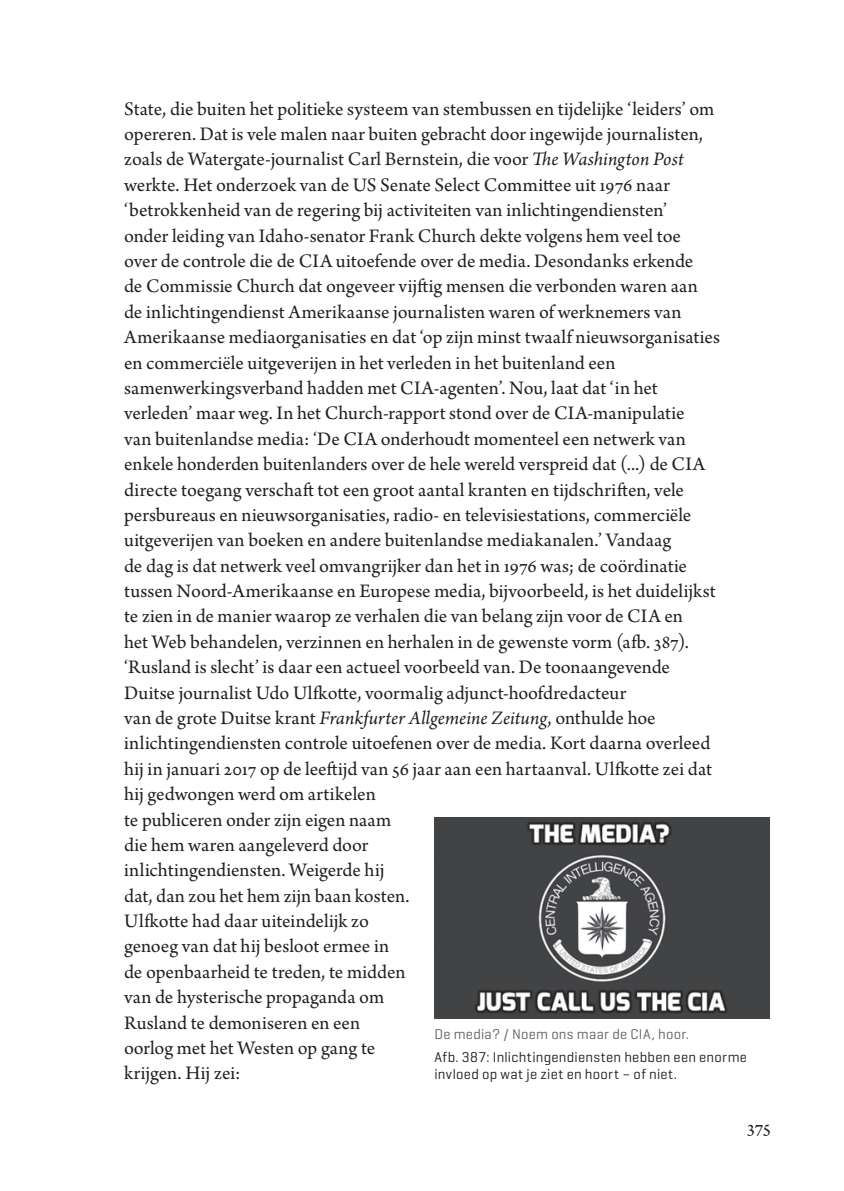
<style>
.page{position:relative;width:844px;height:1191px;background:#fff}
.page>*{position:absolute;margin:0;border:0;box-sizing:border-box;transform-origin:0 0}
.t1{font:20.12px/25.4px "Arno Pro";color:#231f20}
.t2{font:14.35px/17.5px "Geogrotesque";letter-spacing:.02em;color:#231f20}
.t3{font:14.35px "Geogrotesque";letter-spacing:.02em;color:#636366}
.s1{font-style:italic}
</style>
<div class="page">
<img style="left:434px;top:817px;width:335px;height:201px">
<p class="t1" style="left:124px;top:97px;width:597px">State, die buiten het politieke systeem van stembussen en tijdelijke ‘leiders’ om opereren. Dat is vele malen naar buiten gebracht door ingewijde journalisten, zoals de Watergate-journalist Carl Bernstein, die voor <span class="s1">The Washington Post </span>werkte. Het onderzoek van de US Senate Select Committee uit 1976 naar ‘betrokkenheid van de regering bij activiteiten van inlichtingendiensten’<br>onder leiding van Idaho-senator Frank Church dekte volgens hem veel toe<br>over de controle die de CIA uitoefende over de media. Desondanks erkende<br>de Commissie Church dat ongeveer vijftig mensen die verbonden waren aan de inlichtingendienst Amerikaanse journalisten waren of werknemers van Amerikaanse mediaorganisaties en dat ‘op zijn minst twaalf nieuwsorganisaties en commerciële uitgeverijen in het verleden in het buitenland een samenwerkingsverband hadden met CIA-agenten’. Nou, laat dat ‘in het verleden’ maar weg. In het Church-rapport stond over de CIA-manipulatie<br>van buitenlandse media: ‘De CIA onderhoudt momenteel een netwerk van enkele honderden buitenlanders over de hele wereld verspreid dat (...) de CIA directe toegang verschaft tot een groot aantal kranten en tijdschriften, vele persbureaus en nieuwsorganisaties, radio- en televisiestations, commerciële uitgeverijen van boeken en andere buitenlandse mediakanalen.’ Vandaag<br>de dag is dat netwerk veel omvangrijker dan het in 1976 was; de coördinatie tussen Noord-Amerikaanse en Europese media, bijvoorbeeld, is het duidelijkst te zien in de manier waarop ze verhalen die van belang zijn voor de CIA en<br>het Web behandelen, verzinnen en herhalen in de gewenste vorm (afb. 387). ‘Rusland is slecht’ is daar een actueel voorbeeld van. De toonaangevende Duitse journalist Udo Ulfkotte, voormalig adjunct-hoofdredacteur<br>van de grote Duitse krant <span class="s1">Frankfurter Allgemeine Zeitung</span>, onthulde hoe inlichtingendiensten controle uitoefenen over de media. Kort daarna overleed hij in januari 2017 op de leeftijd van 56 jaar aan een hartaanval. Ulfkotte zei dat hij gedwongen werd om artikelen<br>te publiceren onder zijn eigen naam<br>die hem waren aangeleverd door<br>inlichtingendiensten. Weigerde hij<br>dat, dan zou het hem zijn baan kosten.<br>Ulfkotte had daar uiteindelijk zo<br>genoeg van dat hij besloot ermee in<br>de openbaarheid te treden, te midden<br>van de hysterische propaganda om<br>Rusland te demoniseren en een<br>oorlog met het Westen op gang te<br>krijgen. Hij zei:</p>
<p class="t3" style="left:434px;top:1025px;width:256px">De media? / Noem ons maar de CIA, hoor.</p>
<p class="t2" style="left:434px;top:1047px;width:314px">Afb. 387: Inlichtingendiensten hebben een enorme invloed op wat je ziet en hoort – of niet.</p>
<p class="t1" style="left:747px;top:1115px;width:25px">375</p>
</div>
